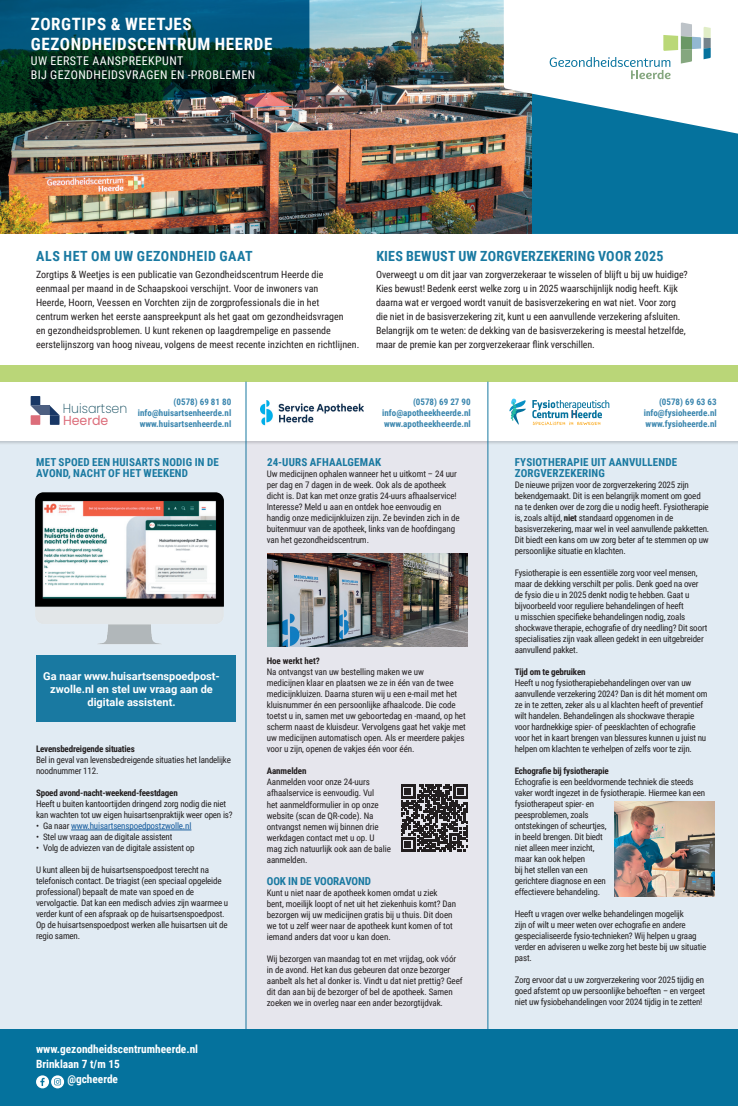
<style>
.page{position:relative;width:738px;height:1106px;background:#fff}
.page>*{position:absolute;margin:0;border:0;box-sizing:border-box;transform-origin:0 0}
.t1{font:700 17px/20.4px "Roboto Condensed";letter-spacing:.035em;color:#fff}
.t2{font:700 14px "Roboto Condensed";letter-spacing:.015em;color:#1979a1}
.t3{font:700 14px "Roboto Condensed";letter-spacing:.035em;color:#1979a1}
.t4{font:200 13.1px "Poppins";color:#0d485b;scale:.96 1}
.t5{font:13.1px "Poppins";color:#dc6d7a;scale:.96 1}
.t6{font:12px/14.4px "Roboto Condensed";letter-spacing:.035em;color:#fff}
.t7{font:700 11.3px "Roboto Condensed";color:#fff}
.t8{font:700 11px/11px "Roboto Condensed";letter-spacing:.015em;color:#1979a1}
.t9{font:700 11px/13.2px "Roboto";color:#fff;text-align:center}
.t10{font:700 11px "Roboto Condensed";letter-spacing:-.01em;color:#1979a1}
.t11{font:10px/14px "Roboto Condensed";letter-spacing:-.01em;color:#231f20}
.t12{font:9px/11px "Roboto Condensed";letter-spacing:-.02em;color:#231f20}
.t13{font:700 9px/10.8px "Roboto Condensed";color:#3b86ae;text-align:justify}
.t14{font:700 9px "Roboto Condensed";letter-spacing:-.02em;color:#231f20}
.t15{font:9px "Roboto Condensed";letter-spacing:-.02em;color:#175d9e}
.s1{color:#231f20}
.s2{font-weight:700}
</style>
<div class="page">
<div style="left:0;top:372px;width:246px;height:661px;background:#e1ebf3"></div>
<div style="left:245px;top:433px;width:246px;height:641px;background:#e6e6ed"></div>
<div style="left:531px;top:135px;width:206px;height:99px;background:#05729d"></div>
<div style="left:487px;top:369px;width:250px;height:661px;background:#e1ebf3"></div>
<img style="left:0;top:0;width:531px;height:234px">
<div style="left:0;top:376px;width:737px;height:69px;background:#231f20;opacity:.2"></div>
<div style="left:0;top:378px;width:737px;height:63px;background:#fff"></div>
<svg style="left:532px;top:400px;width:77px;height:25px"></svg>
<svg style="left:509px;top:398px;width:17px;height:27px"></svg>
<div style="left:0;top:365px;width:737px;height:16px;background:#bad678"></div>
<hr style="left:487px;top:381px;width:1px;height:649px;background:#1979a1">
<hr style="left:245px;top:381px;width:1px;height:649px;background:#1979a1">
<svg style="left:503px;top:0;width:234px;height:135px"></svg>
<div style="left:0;top:1030px;width:737px;height:76px;background:#05729d"></div>
<svg style="left:36px;top:1075px;width:13px;height:13px"></svg>
<svg style="left:40px;top:1077px;width:5px;height:8px"></svg>
<svg style="left:51px;top:1075px;width:13px;height:13px"></svg>
<svg style="left:54px;top:1078px;width:7px;height:7px"></svg>
<div style="left:40px;top:405px;width:10px;height:10px;background:#4d5f81"></div>
<svg style="left:31px;top:396px;width:9px;height:29px"></svg>
<svg style="left:50px;top:406px;width:9px;height:19px"></svg>
<img style="left:260px;top:400px;width:103px;height:26px">
<svg style="left:0;top:0;width:309px;height:114px;background:#0f434a"></svg>
<div style="left:36px;top:655px;width:199px;height:67px;background:#1979a1"></div>
<hr style="left:71px;top:829px;width:120px;height:1px;background:#175d9e">
<img style="left:267px;top:553px;width:200px;height:93px">
<svg style="left:401px;top:784px;width:66px;height:67px"></svg>
<img style="left:614px;top:801px;width:99px;height:95px">
<img style="left:35px;top:492px;width:189px;height:152px">
<h1 class="t1" style="left:31px;top:13px;width:243px">ZORGTIPS &amp; WEETJES<br>GEZONDHEIDSCENTRUM HEERDE</h1>
<h3 class="t6" style="left:31px;top:53px;width:226px">UW EERSTE AANSPREEKPUNT<br>BIJ GEZONDHEIDSVRAGEN EN -PROBLEMEN</h3>
<h2 class="t3" style="left:36px;top:246px;width:218px">ALS HET OM UW GEZONDHEID GAAT</h2>
<h2 class="t2" style="left:376px;top:246px;width:288px">KIES BEWUST UW ZORGVERZEKERING VOOR 2025</h2>
<p class="t11" style="left:36px;top:267px;width:324px">Zorgtips &amp; Weetjes is een publicatie van Gezondheidscentrum Heerde die eenmaal per maand in de Schaapskooi verschijnt. Voor de inwoners van<br>Heerde, Hoorn, Veessen en Vorchten zijn de zorgprofessionals die in het<br>centrum werken het eerste aanspreekpunt als het gaat om gezondheidsvragen<br>en gezondheidsproblemen. U kunt rekenen op laagdrempelige en passende eerstelijnszorg van hoog niveau, volgens de meest recente inzichten en richtlijnen.</p>
<p class="t11" style="left:376px;top:267px;width:313px">Overweegt u om dit jaar van zorgverzekeraar te wisselen of blijft u bij uw huidige?<br>Kies bewust! Bedenk eerst welke zorg u in 2025 waarschijnlijk nodig heeft. Kijk daarna wat er vergoed wordt vanuit de basisverzekering en wat niet. Voor zorg die niet in de basisverzekering zit, kunt u een aanvullende verzekering afsluiten.<br>Belangrijk om te weten: de dekking van de basisverzekering is meestal hetzelfde, maar de premie kan per zorgverzekeraar flink verschillen.</p>
<h3 class="t4" style="left:63px;top:400px;width:69px">Huisartsen</h3>
<h3 class="t5" style="left:63px;top:412px;width:49px">Heerde</h3>
<p class="t13" style="left:138px;top:396px;width:95px;text-indent:36px">(0578) 69 81 80 info@huisartsenheerde.nl www.huisartsenheerde.nl</p>
<p class="t13" style="left:382px;top:396px;width:90px;text-indent:31px">(0578) 69 27 90 info@apotheekheerde.nl www.apotheekheerde.nl</p>
<p class="t13" style="left:643px;top:396px;width:74px;text-indent:15px">(0578) 69 63 63 info@fysioheerde.nl www.fysioheerde.nl</p>
<p class="t8" style="left:36px;top:456px;width:184px">MET SPOED EEN HUISARTS NODIG IN DE<br>AVOND, NACHT OF HET WEEKEND</p>
<p class="t8" style="left:267px;top:456px;width:116px">24-UURS AFHAALGEMAK</p>
<p class="t12" style="left:266px;top:468px;width:194px">Uw medicijnen ophalen wanneer het u uitkomt – 24 uur per dag en 7 dagen in de week. Ook als de apotheek dicht is. Dat kan met onze gratis 24-uurs afhaalservice!<br>Interesse? Meld u aan en ontdek hoe eenvoudig en handig onze medicijnkluizen zijn. Ze bevinden zich in de buitenmuur van de apotheek, links van de hoofdingang van het gezondheidscentrum.</p>
<p class="t9" style="left:43px;top:669px;width:178px">Ga naar www.huisartsenspoedpost&shy;zwolle.nl en stel uw vraag aan de digitale assistent.</p>
<p class="t14" style="left:36px;top:742px;width:100px">Levensbedreigende situaties</p>
<p class="t12" style="left:36px;top:754px;width:196px">Bel in geval van levensbedreigende situaties het landelijke noodnummer 112.</p>
<p class="t14" style="left:36px;top:786px;width:143px">Spoed avond-nacht-weekend-feestdagen</p>
<p class="t12" style="left:36px;top:798px;width:198px">Heeft u buiten kantoortijden dringend zorg nodig die niet kan wachten tot uw eigen huisartsenpraktijk weer open is?</p>
<p class="t15" style="left:36px;top:819px;width:157px"><span class="s1">• Ga naar</span> www.huisartsenspoedpostzwolle.nl</p>
<p class="t12" style="left:36px;top:831px;width:138px">• Stel uw vraag aan de digitale assistent</p>
<p class="t12" style="left:36px;top:842px;width:160px">• Volg de adviezen van de digitale assistent op</p>
<p class="t12" style="left:36px;top:864px;width:194px">U kunt alleen bij de huisartsenspoedpost terecht na telefonisch contact. De triagist (een speciaal opgeleide professional) bepaalt de mate van spoed en de vervolgactie. Dat kan een medisch advies zijn waarmee u verder kunt of een afspraak op de huisartsenspoedpost.<br>Op de huisartsenspoedpost werken alle huisartsen uit de regio samen.</p>
<p class="t7" style="left:36px;top:1041px;width:163px">www.gezondheidscentrumheerde.nl</p>
<p class="t7" style="left:36px;top:1056px;width:85px">Brinklaan 7 t/m 15</p>
<p class="t7" style="left:67px;top:1071px;width:52px">@gcheerde</p>
<p class="t14" style="left:266px;top:655px;width:54px">Hoe werkt het?</p>
<p class="t12" style="left:266px;top:666px;width:200px">Na ontvangst van uw bestelling maken we uw<br>medicijnen klaar en plaatsen we ze in één van de twee medicijnkluizen. Daarna sturen wij u een e-mail met het kluisnummer én een persoonlijke afhaalcode. Die code toetst u in, samen met uw geboortedag en -maand, op het scherm naast de kluisdeur. Vervolgens gaat het vakje met uw medicijnen automatisch open. Als er meerdere pakjes voor u zijn, openen de vakjes één voor één.</p>
<p class="t14" style="left:266px;top:765px;width:41px">Aanmelden</p>
<p class="t12" style="left:266px;top:776px;width:126px">Aanmelden voor onze 24-uurs afhaalservice is eenvoudig. Vul<br>het aanmeldformulier in op onze website (scan de QR-code). Na ontvangst nemen wij binnen drie werkdagen contact met u op. U mag zich natuurlijk ook aan de balie aanmelden.</p>
<p class="t10" style="left:266px;top:873px;width:105px">OOK IN DE VOORAVOND</p>
<p class="t12" style="left:266px;top:886px;width:191px">Kunt u niet naar de apotheek komen omdat u ziek bent, moeilijk loopt of net uit het ziekenhuis komt? Dan bezorgen wij uw medicijnen gratis bij u thuis. Dit doen we tot u zelf weer naar de apotheek kunt komen of tot iemand anders dat voor u kan doen.</p>
<p class="t12" style="left:266px;top:952px;width:197px">Wij bezorgen van maandag tot en met vrijdag, ook vóór in de avond. Het kan dus gebeuren dat onze bezorger aanbelt als het al donker is. Vindt u dat niet prettig? Geef dit dan aan bij de bezorger of bel de apotheek. Samen zoeken we in overleg naar een ander bezorgtijdvak.</p>
<p class="t8" style="left:514px;top:456px;width:164px">FYSIOTHERAPIE UIT AANVULLENDE<br>ZORGVERZEKERING</p>
<p class="t12" style="left:514px;top:479px;width:196px">De nieuwe prijzen voor de zorgverzekering 2025 zijn bekendgemaakt. Dit is een belangrijk moment om goed na te denken over de zorg die u nodig heeft. Fysiotherapie is, zoals altijd, <span class="s2">niet</span> standaard opgenomen in de basisverzekering, maar wel in veel aanvullende pakketten.<br>Dit biedt een kans om uw zorg beter af te stemmen op uw persoonlijke situatie en klachten.</p>
<p class="t12" style="left:514px;top:567px;width:194px">Fysiotherapie is een essentiële zorg voor veel mensen, maar de dekking verschilt per polis. Denk goed na over de fysio die u in 2025 denkt nodig te hebben. Gaat u bijvoorbeeld voor reguliere behandelingen of heeft<br>u misschien specifieke behandelingen nodig, zoals shockwave therapie, echografie of dry needling? Dit soort specialisaties zijn vaak alleen gedekt in een uitgebreider aanvullend pakket.</p>
<p class="t14" style="left:514px;top:665px;width:72px">Tijd om te gebruiken</p>
<p class="t12" style="left:514px;top:677px;width:194px">Heeft u nog fysiotherapiebehandelingen over van uw aanvullende verzekering 2024? Dan is dit hét moment om ze in te zetten, zeker als u al klachten heeft of preventief wilt handelen. Behandelingen als shockwave therapie voor hardnekkige spier- of peesklachten of echografie voor het in kaart brengen van blessures kunnen u juist nu helpen om klachten te verhelpen of zelfs voor te zijn.</p>
<p class="t14" style="left:514px;top:764px;width:96px">Echografie bij fysiotherapie</p>
<p class="t12" style="left:514px;top:776px;width:192px">Echografie is een beeldvormende techniek die steeds vaker wordt ingezet in de fysiotherapie. Hiermee kan een fysiotherapeut spier- en<br>peesproblemen, zoals<br>ontstekingen of scheurtjes,<br>in beeld brengen. Dit biedt<br>niet alleen meer inzicht,<br>maar kan ook helpen<br>bij het stellen van een<br>gerichtere diagnose en een<br>effectievere behandeling.</p>
<p class="t12" style="left:514px;top:908px;width:193px">Heeft u vragen over welke behandelingen mogelijk<br>zijn of wilt u meer weten over echografie en andere gespecialiseerde fysio-technieken? Wij helpen u graag verder en adviseren u welke zorg het beste bij uw situatie past.</p>
<p class="t12" style="left:514px;top:974px;width:192px;text-align:justify">Zorg ervoor dat u uw zorgverzekering voor 2025 tijdig en goed afstemt op uw persoonlijke behoeften – en vergeet niet uw fysiobehandelingen voor 2024 tijdig in te zetten!</p>
</div>
